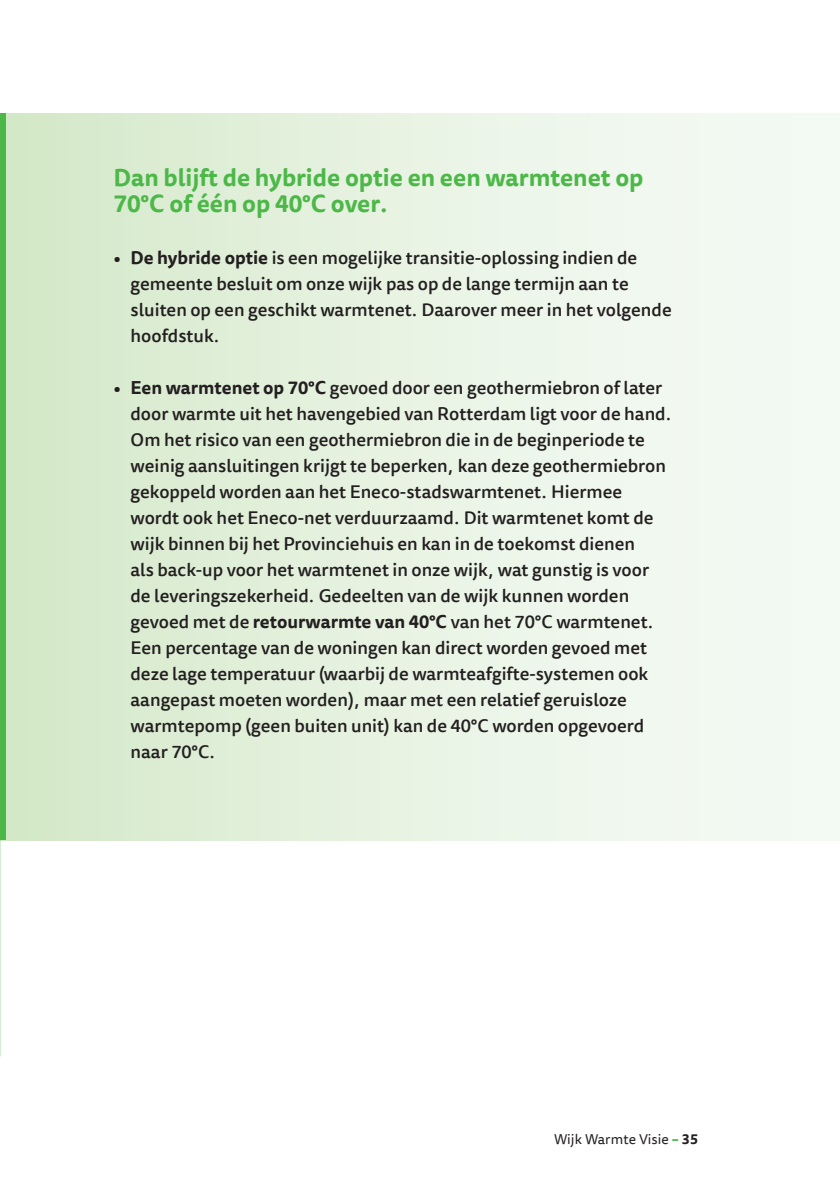
<style>
.page{position:relative;width:840px;height:1191px;background:#fff}
.page>*{position:absolute;margin:0;border:0;box-sizing:border-box;transform-origin:0 0}
.Plat_kader_tussenkop{font:700 24px/26px "Tisa Sans Offc";color:#4cb848}
.Plat_kader{font:500 18px/26px "Tisa Sans Offc";color:#231f20}
.t1{font:14px "Tisa Sans Offc";letter-spacing:.01em;color:#231f20}
.s1{font-weight:700}
.s2{font-weight:700;color:#4cb848}
</style>
<div class="page">
<div style="left:0;top:113px;width:839px;height:727px;background:linear-gradient(to right,#d6e9ca,#f8fcf9)"></div>
<div style="left:0;top:113px;width:6px;height:727px;background:#4cb848"></div>
<p class="Plat_kader_tussenkop" style="left:113px;top:166px;width:531px">Dan blijft de hybride optie en een warmtenet op<br>70°C of één op 40°C over.</p>
<p class="Plat_kader" style="left:130px;top:245px;width:542px;text-indent:-17px">• <span class="s1">De hybride optie</span> is een mogelijke transitie-oplossing indien de gemeente besluit om onze wijk pas op de lange termijn aan te sluiten op een geschikt warmtenet. Daarover meer in het volgende hoofdstuk.</p>
<p class="Plat_kader" style="left:130px;top:375px;width:542px;text-indent:-17px">• <span class="s1">Een warmtenet op 70°C</span> gevoed door een geothermiebron of later door warmte uit het havengebied van Rotterdam ligt voor de hand.<br>Om het risico van een geothermiebron die in de beginperiode te weinig aansluitingen krijgt te beperken, kan deze geothermiebron gekoppeld worden aan het Eneco-stadswarmtenet. Hiermee wordt ook het Eneco-net verduurzaamd. Dit warmtenet komt de wijk binnen bij het Provinciehuis en kan in de toekomst dienen<br>als back-up voor het warmtenet in onze wijk, wat gunstig is voor de leveringszekerheid. Gedeelten van de wijk kunnen worden gevoed met de <span class="s1">retourwarmte van 40°C</span> van het 70°C warmtenet.<br>Een percentage van de woningen kan direct worden gevoed met deze lage temperatuur (waarbij de warmteafgifte-systemen ook aangepast moeten worden), maar met een relatief geruisloze warmtepomp (geen buiten unit) kan de 40°C worden opgevoerd naar 70°C.</p>
<p class="t1" style="left:554px;top:1131px;width:145px">Wijk Warmte Visie <span class="s2">–</span> <span class="s1">35</span></p>
</div>
